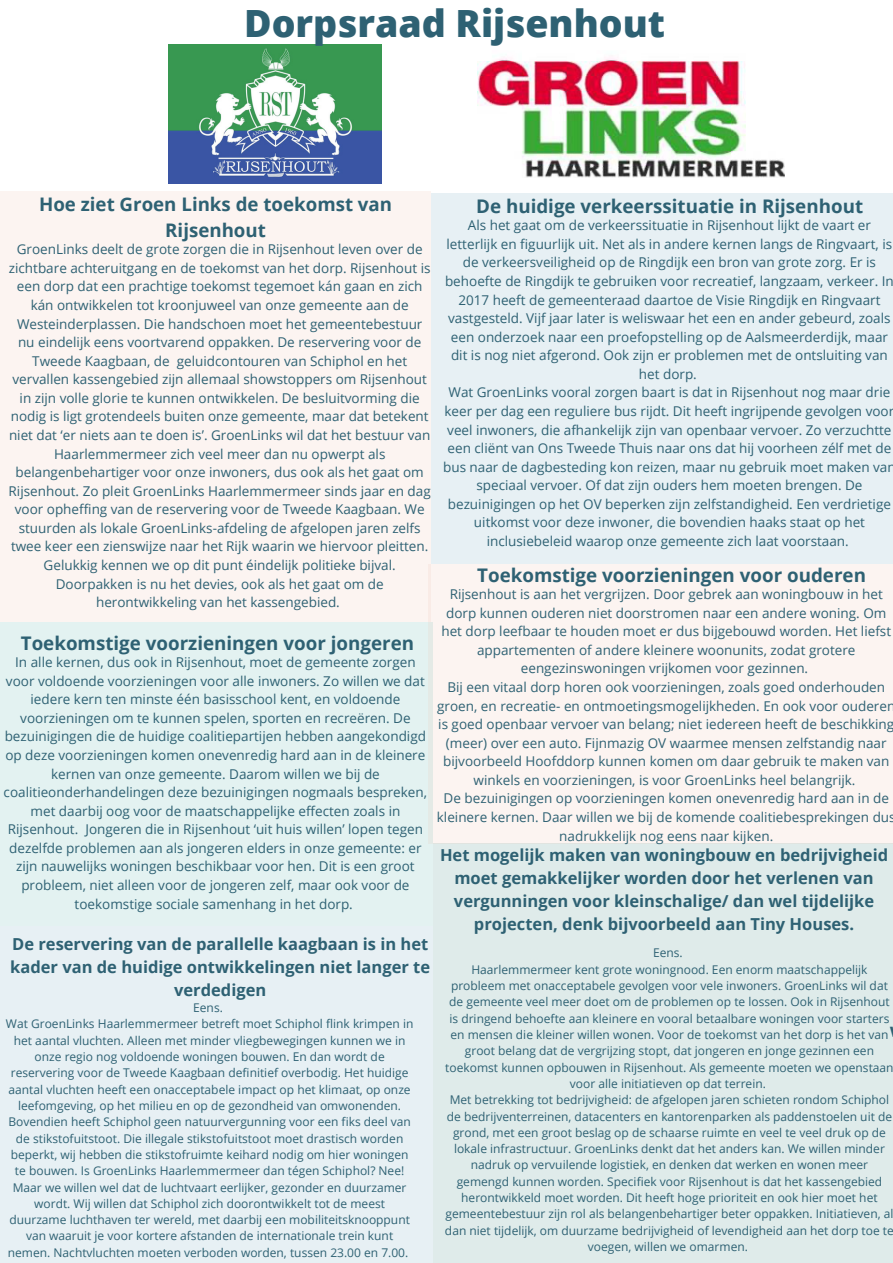
<style>
.page{position:relative;width:893px;height:1263px;background:#fff}
.page>*{position:absolute;margin:0;border:0;box-sizing:border-box;transform-origin:0 0}
.t1{font:800 37.5px "Open Sans";color:#2e6173}
.t2{font:700 18.75px "Open Sans";color:#2e6173}
.t3{font:700 18.67px/25.8px "Open Sans";color:#2e6173;text-align:center}
.t4{font:700 16.5px/23.1px "Open Sans";color:#2e6173;text-align:center}
.t5{font:13.5px/18.6px "Open Sans";color:#2e6173;text-align:center}
.t6{font:12px/16.4px "Open Sans";color:#2e6173;text-align:center}
</style>
<div class="page">
<div style="left:0;top:191px;width:431px;height:431px;background:#fcf4f1"></div>
<div style="left:433px;top:843px;width:460px;height:420px;background:#dfebea"></div>
<div style="left:0;top:926px;width:433px;height:337px;background:#e7f0f4"></div>
<div style="left:431px;top:193px;width:462px;height:370px;background:#e7f0f4"></div>
<div style="left:0;top:622px;width:433px;height:304px;background:#e3f2f1"></div>
<img style="left:169px;top:45px;width:213px;height:138px">
<div style="left:428px;top:564px;width:465px;height:279px;background:#fcf4f1"></div>
<img style="left:477px;top:57px;width:307px;height:121px">
<p class="t1" style="left:244px;top:-3px;width:422px">Dorpsraad Rijsenhout</p>
<p class="t3" style="left:39px;top:191px;width:355px">Hoe ziet Groen Links de toekomst van<br>Rijsenhout</p>
<p class="t5" style="left:9px;top:240px;width:424px">GroenLinks deelt de grote zorgen die in Rijsenhout leven over de zichtbare achteruitgang en de toekomst van het dorp. Rijsenhout is een dorp dat een prachtige toekomst tegemoet kán gaan en zich kán ontwikkelen tot kroonjuweel van onze gemeente aan de Westeinderplassen. Die handschoen moet het gemeentebestuur nu eindelijk eens voortvarend oppakken. De reservering voor de Tweede Kaagbaan, de geluidcontouren van Schiphol en het vervallen kassengebied zijn allemaal showstoppers om Rijsenhout in zijn volle glorie te kunnen ontwikkelen. De besluitvorming die nodig is ligt grotendeels buiten onze gemeente, maar dat betekent niet dat ‘er niets aan te doen is’. GroenLinks wil dat het bestuur van Haarlemmermeer zich veel meer dan nu opwerpt als belangenbehartiger voor onze inwoners, dus ook als het gaat om Rijsenhout. Zo pleit GroenLinks Haarlemmermeer sinds jaar en dag voor opheffing van de reservering voor de Tweede Kaagbaan. We stuurden als lokale GroenLinks-afdeling de afgelopen jaren zelfs twee keer een zienswijze naar het Rijk waarin we hiervoor pleitten.<br>Gelukkig kennen we op dit punt éindelijk politieke bijval.<br>Doorpakken is nu het devies, ook als het gaat om de herontwikkeling van het kassengebied.</p>
<p class="t2" style="left:476px;top:193px;width:388px">De huidige verkeerssituatie in Rijsenhout</p>
<p class="t5" style="left:445px;top:216px;width:450px">Als het gaat om de verkeerssituatie in Rijsenhout lijkt de vaart er letterlijk en figuurlijk uit. Net als in andere kernen langs de Ringvaart, is de verkeersveiligheid op de Ringdijk een bron van grote zorg. Er is behoefte de Ringdijk te gebruiken voor recreatief, langzaam, verkeer. In 2017 heeft de gemeenteraad daartoe de Visie Ringdijk en Ringvaart vastgesteld. Vijf jaar later is weliswaar het een en ander gebeurd, zoals een onderzoek naar een proefopstelling op de Aalsmeerderdijk, maar dit is nog niet afgerond. Ook zijn er problemen met de ontsluiting van het dorp.</p>
<p class="t5" style="left:443px;top:383px;width:454px">Wat GroenLinks vooral zorgen baart is dat in Rijsenhout nog maar drie keer per dag een reguliere bus rijdt. Dit heeft ingrijpende gevolgen voor veel inwoners, die afhankelijk zijn van openbaar vervoer. Zo verzuchtte een cliënt van Ons Tweede Thuis naar ons dat hij voorheen zélf met de bus naar de dagbesteding kon reizen, maar nu gebruik moet maken van speciaal vervoer. Of dat zijn ouders hem moeten brengen. De bezuinigingen op het OV beperken zijn zelfstandigheid. Een verdrietige uitkomst voor deze inwoner, die bovendien haaks staat op het inclusiebeleid waarop onze gemeente zich laat voorstaan.</p>
<p class="t2" style="left:477px;top:562px;width:390px">Toekomstige voorzieningen voor ouderen</p>
<p class="t5" style="left:441px;top:584px;width:451px">Rijsenhout is aan het vergrijzen. Door gebrek aan woningbouw in het dorp kunnen ouderen niet doorstromen naar een andere woning. Om het dorp leefbaar te houden moet er dus bijgebouwd worden. Het liefst appartementen of andere kleinere woonunits, zodat grotere eengezinswoningen vrijkomen voor gezinnen.</p>
<p class="t5" style="left:437px;top:677px;width:459px">Bij een vitaal dorp horen ook voorzieningen, zoals goed onderhouden groen, en recreatie- en ontmoetingsmogelijkheden. En ook voor ouderen is goed openbaar vervoer van belang; niet iedereen heeft de beschikking (meer) over een auto. Fijnmazig OV waarmee mensen zelfstandig naar bijvoorbeeld Hoofddorp kunnen komen om daar gebruik te maken van winkels en voorzieningen, is voor GroenLinks heel belangrijk.</p>
<p class="t5" style="left:437px;top:789px;width:460px">De bezuinigingen op voorzieningen komen onevenredig hard aan in de kleinere kernen. Daar willen we bij de komende coalitiebesprekingen dus nadrukkelijk nog eens naar kijken.</p>
<p class="t2" style="left:21px;top:630px;width:395px">Toekomstige voorzieningen voor jongeren</p>
<p class="t5" style="left:4px;top:653px;width:425px">In alle kernen, dus ook in Rijsenhout, moet de gemeente zorgen voor voldoende voorzieningen voor alle inwoners. Zo willen we dat iedere kern ten minste één basisschool kent, en voldoende voorzieningen om te kunnen spelen, sporten en recreëren. De bezuinigingen die de huidige coalitiepartijen hebben aangekondigd op deze voorzieningen komen onevenredig hard aan in de kleinere kernen van onze gemeente. Daarom willen we bij de coalitieonderhandelingen deze bezuinigingen nogmaals bespreken, met daarbij oog voor de maatschappelijke effecten zoals in Rijsenhout. Jongeren die in Rijsenhout ‘uit huis willen’ lopen tegen dezelfde problemen aan als jongeren elders in onze gemeente: er zijn nauwelijks woningen beschikbaar voor hen. Dit is een groot probleem, niet alleen voor de jongeren zelf, maar ook voor de toekomstige sociale samenhang in het dorp.</p>
<p class="t4" style="left:440px;top:843px;width:449px">Het mogelijk maken van woningbouw en bedrijvigheid moet gemakkelijker worden door het verlenen van vergunningen voor kleinschalige/ dan wel tijdelijke projecten, denk bijvoorbeeld aan Tiny Houses.</p>
<p class="t4" style="left:10px;top:932px;width:421px">De reservering van de parallelle kaagbaan is in het kader van de huidige ontwikkelingen niet langer te verdedigen</p>
<p class="t6" style="left:193px;top:999px;width:31px">Eens.</p>
<p class="t6" style="left:6px;top:1015px;width:409px">Wat GroenLinks Haarlemmermeer betreft moet Schiphol flink krimpen in het aantal vluchten. Alleen met minder vliegbewegingen kunnen we in onze regio nog voldoende woningen bouwen. En dan wordt de reservering voor de Tweede Kaagbaan definitief overbodig. Het huidige aantal vluchten heeft een onacceptabele impact op het klimaat, op onze leefomgeving, op het milieu en op de gezondheid van omwonenden.<br>Bovendien heeft Schiphol geen natuurvergunning voor een fiks deel van de stikstofuitstoot. Die illegale stikstofuitstoot moet drastisch worden beperkt, wij hebben die stikstofruimte keihard nodig om hier woningen te bouwen. Is GroenLinks Haarlemmermeer dan tégen Schiphol? Nee!<br>Maar we willen wel dat de luchtvaart eerlijker, gezonder en duurzamer wordt. Wij willen dat Schiphol zich doorontwikkelt tot de meest duurzame luchthaven ter wereld, met daarbij een mobiliteitsknooppunt van waaruit je voor kortere afstanden de internationale trein kunt nemen. Nachtvluchten moeten verboden worden, tussen 23.00 en 7.00.</p>
<p class="t6" style="left:653px;top:944px;width:31px">Eens.</p>
<p class="t6" style="left:445px;top:961px;width:450px">Haarlemmermeer kent grote woningnood. Een enorm maatschappelijk probleem met onacceptabele gevolgen voor vele inwoners. GroenLinks wil dat de gemeente veel meer doet om de problemen op te lossen. Ook in Rijsenhout is dringend behoefte aan kleinere en vooral betaalbare woningen voor starters en mensen die kleiner willen wonen. Voor de toekomst van het dorp is het van groot belang dat de vergrijzing stopt, dat jongeren en jonge gezinnen een toekomst kunnen opbouwen in Rijsenhout. Als gemeente moeten we openstaan voor alle initiatieven op dat terrein.</p>
<p class="t6" style="left:445px;top:1091px;width:450px">Met betrekking tot bedrijvigheid: de afgelopen jaren schieten rondom Schiphol de bedrijventerreinen, datacenters en kantorenparken als paddenstoelen uit de grond, met een groot beslag op de schaarse ruimte en veel te veel druk op de lokale infrastructuur. GroenLinks denkt dat het anders kan. We willen minder nadruk op vervuilende logistiek, en denken dat werken en wonen meer gemengd kunnen worden. Specifiek voor Rijsenhout is dat het kassengebied herontwikkeld moet worden. Dit heeft hoge prioriteit en ook hier moet het gemeentebestuur zijn rol als belangenbehartiger beter oppakken. Initiatieven, al dan niet tijdelijk, om duurzame bedrijvigheid of levendigheid aan het dorp toe te voegen, willen we omarmen.</p>
</div>
